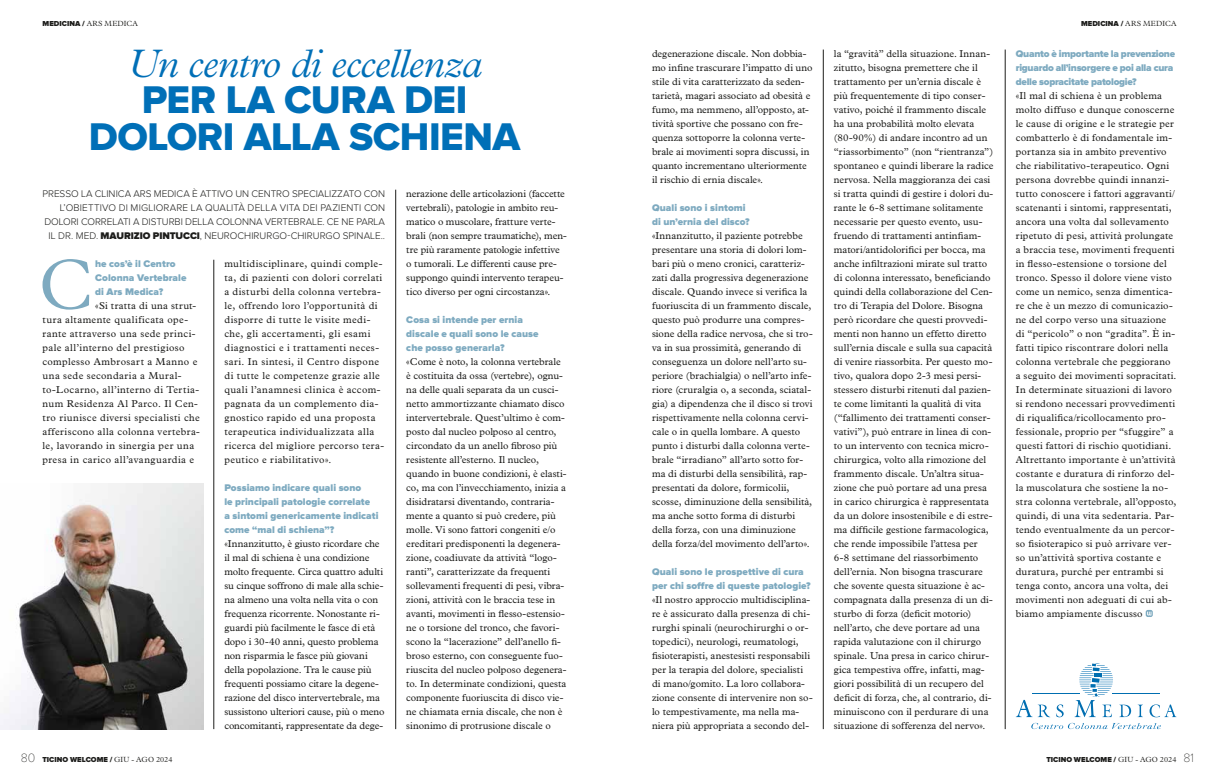
<style>
.page{position:relative;width:1219px;height:783px;background:#fff}
.page>*{position:absolute;margin:0;border:0;box-sizing:border-box;transform-origin:0 0}
.t1{font:300 71.6px "Plantin Std";color:#7eaac0}
.t2{font:40px/36.3px "Proxima Nova Extrabld";letter-spacing:-.015em;color:#006fb7;text-align:center}
.t3{font:italic 300 40px "Plantin Std";letter-spacing:-.015em;color:#006fb7}
.t4{font:10px/14px "Plantin Std";letter-spacing:.01em;color:#1d1d1b}
.t5{font:10px/14px "Plantin Std";letter-spacing:.04em;color:#1d1d1b}
.t6{font:900 10px/14px "Proxima Nova";letter-spacing:.005em;color:#7eaac0}
.t7{font:300 10px/14px "Proxima Nova";color:#1d1d1b;text-align:right}
.t8{font:900 10px/14px "Proxima Nova";letter-spacing:-.025em;color:#7eaac0}
.t9{font:900 7.5px "Proxima Nova";letter-spacing:.005em;color:#1d1d1b}
.s1{font-family:"Plantin Std";font-weight:300}
.s2{font-weight:900}
.s3{font-weight:100;font-size:12.5px}
</style>
<div class="page">
<hr style="left:1005px;top:50px;width:1px;height:679px;background:#1d1d1b">
<hr style="left:823px;top:50px;width:1px;height:679px;background:#1d1d1b">
<hr style="left:395px;top:190px;width:1px;height:539px;background:#1d1d1b">
<hr style="left:214px;top:260px;width:1px;height:469px;background:#1d1d1b">
<svg style="left:1146px;top:609px;width:7px;height:8px"></svg>
<svg style="left:1147px;top:611px;width:4px;height:4px"></svg>
<img style="left:0;top:484px;width:203px;height:245px">
<svg style="left:1016px;top:663px;width:160px;height:66px"></svg>
<p class="t9" style="left:43px;top:20px;width:97px">MEDICINA / <span class="s1">ARS MEDICA</span></p>
<p class="t9" style="left:1081px;top:20px;width:97px">MEDICINA / <span class="s1">ARS MEDICA</span></p>
<h2 class="t3" style="left:128px;top:41px;width:356px">Un centro di eccellenza</h2>
<h2 class="t2" style="left:89px;top:83px;width:433px">PER LA CURA DEI<br>DOLORI ALLA SCHIENA</h2>
<p class="t7" style="left:43px;top:187px;width:344px">PRESSO LA CLINICA ARS MEDICA È ATTIVO UN CENTRO SPECIALIZZATO CON L’OBIETTIVO DI MIGLIORARE LA QUALITÀ DELLA VITA DEI PAZIENTI CON DOLORI CORRELATI A DISTURBI DELLA COLONNA VERTEBRALE. CE NE PARLA IL DR. MED. <span class="s2">MAURIZIO PINTUCCI</span>, NEUROCHIRURGO-CHIRURGO SPINALE..</p>
<p class="t4" style="left:834px;top:46px;width:161px">la “gravità” della situazione. Innan&shy;zitutto, bisogna premettere che il trattamento per un’ernia discale è più frequentemente di tipo conser&shy;vativo, poiché il frammento discale ha una probabilità molto elevata (80-90%) di andare incontro ad un “riassorbimento” (non “rientranza”) spontaneo e quindi liberare la radice nervosa. Nella maggioranza dei casi si tratta quindi di gestire i dolori du&shy;rante le 6-8 settimane solitamente necessarie per questo evento, usu&shy;fruendo di trattamenti antinfiam&shy;matori/antidolorifici per bocca, ma anche infiltrazioni mirate sul tratto di colonna interessato, beneficiando quindi della collaborazione del Cen&shy;tro di Terapia del Dolore. Bisogna però ricordare che questi provvedi&shy;menti non hanno un effetto diretto sull’ernia discale e sulla sua capacità di venire riassorbita. Per questo mo&shy;tivo, qualora dopo 2-3 mesi persi&shy;stessero disturbi ritenuti dal pazien&shy;te come limitanti la qualità di vita (“fallimento dei trattamenti conser&shy;vativi”), può entrare in linea di con&shy;to un intervento con tecnica micro&shy;chirurgica, volto alla rimozione del frammento discale. Un’altra situa&shy;zione che può portare ad una presa in carico chirurgica è rappresentata da un dolore insostenibile e di estre&shy;ma difficile gestione farmacologica, che rende impossibile l’attesa per 6-8 settimane del riassorbimento dell’ernia. Non bisogna trascurare che sovente questa situazione è ac&shy;compagnata dalla presenza di un di&shy;sturbo di forza (deficit motorio) nell’arto, che deve portare ad una rapida valutazione con il chirurgo spinale. Una presa in carico chirur&shy;gica tempestiva offre, infatti, mag&shy;giori possibilità di un recupero del deficit di forza, che, al contrario, di&shy;minuiscono con il perdurare di una situazione di sofferenza del nervo».</p>
<p class="t8" style="left:1016px;top:47px;width:161px">Quanto è importante la prevenzione riguardo all’insorgere e poi alla cura delle sopracitate patologie?</p>
<p class="t4" style="left:652px;top:46px;width:162px">degenerazione discale. Non dobbia&shy;mo infine trascurare l’impatto di uno stile di vita caratterizzato da seden&shy;tarietà, magari associato ad obesità e fumo, ma nemmeno, all’opposto, at&shy;tività sportive che possano con fre&shy;quenza sottoporre la colonna verte&shy;brale ai movimenti sopra discussi, in quanto incrementano ulteriormente il rischio di ernia discale».</p>
<p class="t6" style="left:652px;top:201px;width:99px">Quali sono i sintomi di un’ernia del disco?</p>
<p class="t4" style="left:652px;top:228px;width:162px">«Innanzitutto, il paziente potrebbe presentare una storia di dolori lom&shy;bari più o meno cronici, caratteriz&shy;zati dalla progressiva degenerazione discale. Quando invece si verifica la fuoriuscita di un frammento discale, questo può produrre una compres&shy;sione della radice nervosa, che si tro&shy;va in sua prossimità, generando di conseguenza un dolore nell’arto su&shy;periore (brachialgia) o nell’arto infe&shy;riore (cruralgia o, a seconda, sciatal&shy;gia) a dipendenza che il disco si trovi rispettivamente nella colonna cervi&shy;cale o in quella lombare. A questo punto i disturbi dalla colonna verte&shy;brale “irradiano” all’arto sotto for&shy;ma di disturbi della sensibilità, rap&shy;presentati da dolore, formicolii, scosse, diminuzione della sensibilità, ma anche sotto forma di disturbi della forza, con una diminuzione della forza/del movimento dell’arto».</p>
<p class="t6" style="left:652px;top:565px;width:160px">Quali sono le prospettive di cura per chi soffre di queste patologie?</p>
<p class="t4" style="left:652px;top:592px;width:162px">«Il nostro approccio multidisciplina&shy;re è assicurato dalla presenza di chi&shy;rurghi spinali (neurochirurghi o or&shy;topedici), neurologi, reumatologi, fisioterapisti, anestesisti responsabili per la terapia del dolore, specialisti di mano/gomito. La loro collabora&shy;zione consente di intervenire non so&shy;lo tempestivamente, ma nella ma&shy;niera più appropriata a secondo del-</p>
<p class="t4" style="left:1016px;top:88px;width:162px">«Il mal di schiena è un problema molto diffuso e dunque conoscerne le cause di origine e le strategie per combatterlo è di fondamentale im&shy;portanza sia in ambito preventivo che riabilitativo-terapeutico. Ogni persona dovrebbe quindi innanzi&shy;tutto conoscere i fattori aggravanti/ scatenanti i sintomi, rappresentati, ancora una volta dal sollevamento ripetuto di pesi, attività prolungate a braccia tese, movimenti frequenti in flesso-estensione o torsione del tronco. Spesso il dolore viene visto come un nemico, senza dimentica&shy;re che è un mezzo di comunicazio&shy;ne del corpo verso una situazione di “pericolo” o non “gradita”. È in&shy;fatti tipico riscontrare dolori nella colonna vertebrale che peggiorano a seguito dei movimenti sopracitati.<br>In determinate situazioni di lavoro si rendono necessari provvedimenti di riqualifica/ricollocamento pro&shy;fessionale, proprio per “sfuggire” a questi fattori di rischio quotidiani.<br>Altrettanto importante è un’attività costante e duratura di rinforzo del&shy;la muscolatura che sostiene la no&shy;stra colonna vertebrale, all’opposto, quindi, di una vita sedentaria. Par&shy;tendo eventualmente da un percor&shy;so fisioterapico si può arrivare ver&shy;so un’attività sportiva costante e duratura, purché per entrambi si tenga conto, ancora una volta, dei movimenti non adeguati di cui ab&shy;biamo ampiamente discusso</p>
<p class="t4" style="left:406px;top:186px;width:162px">nerazione delle articolazioni (faccette vertebrali), patologie in ambito reu&shy;matico o muscolare, fratture verte&shy;brali (non sempre traumatiche), men&shy;tre più raramente patologie infettive o tumorali. Le differenti cause pre&shy;suppongo quindi intervento terapeu&shy;tico diverso per ogni circostanza».</p>
<p class="t6" style="left:406px;top:313px;width:134px">Cosa si intende per ernia discale e quali sono le cause che posso generarla?</p>
<p class="t4" style="left:406px;top:354px;width:162px">«Come è noto, la colonna vertebrale è costituita da ossa (vertebre), ognu&shy;na delle quali separata da un cusci&shy;netto ammortizzante chiamato disco intervertebrale. Quest’ultimo è com&shy;posto dal nucleo polposo al centro, circondato da un anello fibroso più resistente all’esterno. Il nucleo, quando in buone condizioni, è elasti&shy;co, ma con l’invecchiamento, inizia a disidratarsi diventando, contraria&shy;mente a quanto si può credere, più molle. Vi sono fattori congeniti e/o ereditari predisponenti la degenera&shy;zione, coadiuvate da attività “logo&shy;ranti”, caratterizzate da frequenti sollevamenti frequenti di pesi, vibra&shy;zioni, attività con le braccia tese in avanti, movimenti in flesso-estensio&shy;ne o torsione del tronco, che favori&shy;scono la “lacerazione” dell’anello fi&shy;broso esterno, con conseguente fuo&shy;riuscita del nucleo polposo degenera&shy;to. In determinate condizioni, questa componente fuoriuscita di disco vie&shy;ne chiamata ernia discale, che non è sinonimo di protrusione discale o</p>
<h1 class="t1" style="left:38px;top:243px;width:57px">C</h1>
<p class="t6" style="left:95px;top:257px;width:93px">he cos’è il Centro<br>Colonna Vertebrale di Ars Medica?</p>
<p class="t5" style="left:224px;top:256px;width:161px">multidisciplinare, quindi comple&shy;ta, di pazienti con dolori correlati a disturbi della colonna vertebra&shy;le, offrendo loro l’opportunità di disporre di tutte le visite medi&shy;che, gli accertamenti, gli esami diagnostici e i trattamenti neces&shy;sari. In sintesi, il Centro dispone di tutte le competenze grazie alle quali l’anamnesi clinica è accom&shy;pagnata da un complemento dia&shy;gnostico rapido ed una proposta terapeutica individualizzata alla ricerca del migliore percorso tera&shy;peutico e riabilitativo».</p>
<p class="t6" style="left:224px;top:481px;width:156px">Possiamo indicare quali sono<br>le principali patologie correlate<br>a sintomi genericamente indicati come “mal di schiena”?</p>
<p class="t4" style="left:224px;top:536px;width:162px">«Innanzitutto, è giusto ricordare che il mal di schiena è una condizione molto frequente. Circa quattro adulti su cinque soffrono di male alla schie&shy;na almeno una volta nella vita o con frequenza ricorrente. Nonostante ri&shy;guardi più facilmente le fasce di età dopo i 30-40 anni, questo problema non risparmia le fasce più giovani della popolazione. Tra le cause più frequenti possiamo citare la degene&shy;razione del disco intervertebrale, ma sussistono ulteriori cause, più o meno concomitanti, rappresentate da dege-</p>
<p class="t5" style="left:43px;top:298px;width:159px;text-indent:53px">«Si tratta di una strut&shy;tura altamente qualificata ope&shy;rante attraverso una sede princi&shy;pale all’interno del prestigioso complesso Ambrosart a Manno e una sede secondaria a Mural&shy;to-Locarno, all’interno di Tertia&shy;num Residenza Al Parco. Il Cen&shy;tro riunisce diversi specialisti che afferiscono alla colonna vertebra&shy;le, lavorando in sinergia per una presa in carico all’avanguardia e</p>
<p class="t9" style="left:21px;top:755px;width:153px"><span class="s3">80</span> TICINO WELCOME / <span class="s1">GIU - AGO 2024</span></p>
<p class="t9" style="left:1046px;top:755px;width:149px">TICINO WELCOME / <span class="s1">GIU - AGO 2024</span> <span class="s3">81</span></p>
</div>
